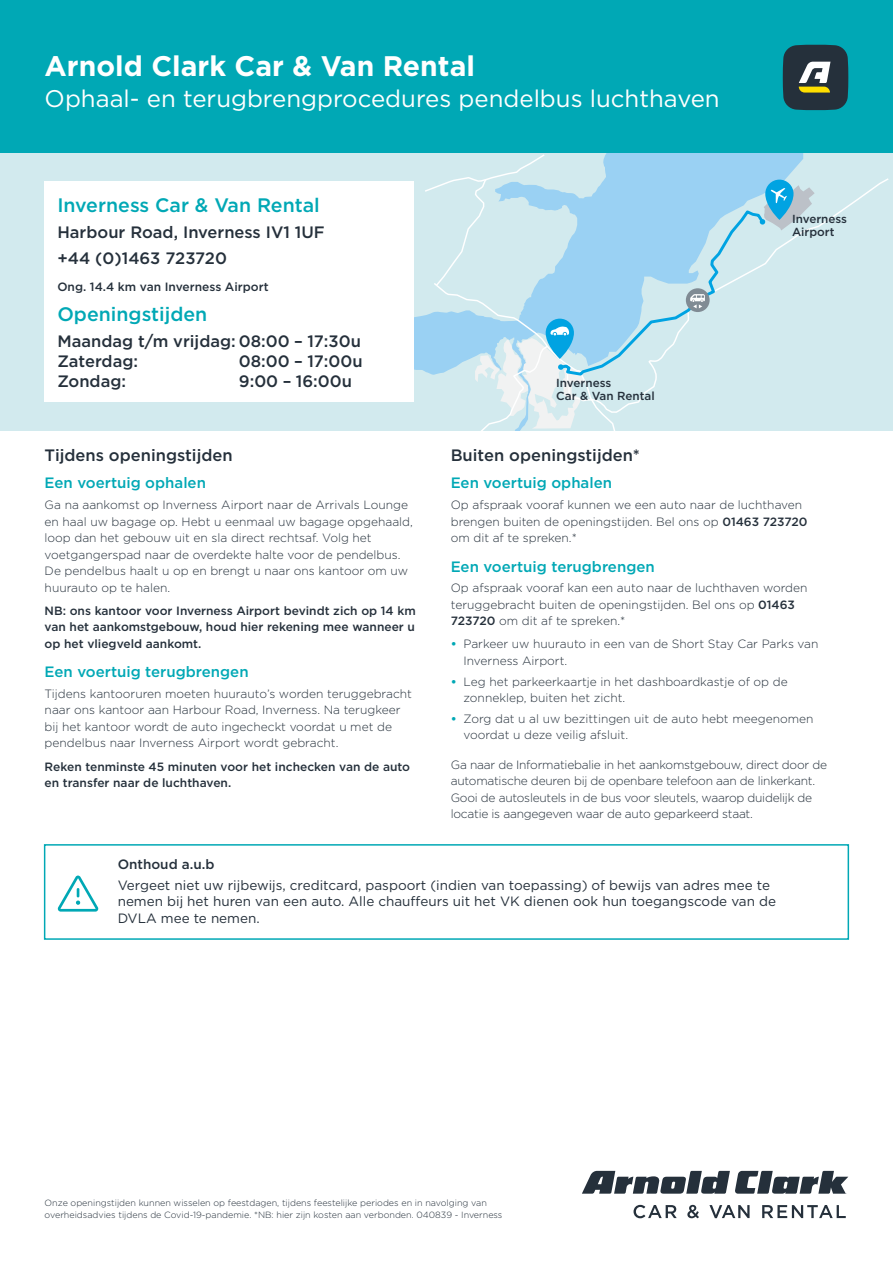
<style>
.page{position:relative;width:893px;height:1263px;background:#fff}
.page>*{position:absolute;margin:0;border:0;box-sizing:border-box;transform-origin:0 0}
.t1{font:700 28.35px "Gotham";color:#fff}
.t2{font:24px "Gotham";color:#fff}
.t3{font:500 19.5px "Gotham";color:#00a8b5}
.t4{font:500 16.5px/26.2px "Gotham";color:#25303b}
.t5{font:500 15px "Gotham";color:#00a8b5}
.t6{font:13.5px/16.5px "Gotham";color:#25303b}
.t7{font:500 13.5px "Gotham";color:#25303b}
.t8{font:300 12px/16.5px "Gotham";color:#25303b}
.t9{font:500 12px/16.5px "Gotham";color:#25303b;text-align:justify}
.t10{font:300 12px/16.5px "Gotham";letter-spacing:-.02em;color:#25303b}
.t11{font:500 11.7px/13.2px "Gotham";color:#25303b}
.t12{font:300 9px/12px "Gotham";color:#25303b}
.s1{font-weight:500}
.s2{font-weight:700;color:#00a8b5}
</style>
<div class="page">
<svg style="left:633px;top:1205px;width:44px;height:13px"></svg>
<svg style="left:687px;top:1205px;width:12px;height:13px"></svg>
<svg style="left:709px;top:1205px;width:41px;height:13px"></svg>
<svg style="left:762px;top:1205px;width:84px;height:13px"></svg>
<svg style="left:582px;top:1171px;width:266px;height:23px"></svg>
<div style="left:0;top:0;width:893px;height:153px;background:#00a8b5"></div>
<svg style="left:783px;top:45px;width:65px;height:65px;background:#405050"></svg>
<div style="left:0;top:153px;width:893px;height:277px;background:#d2eaee"></div>
<svg style="left:423px;top:153px;width:466px;height:277px"></svg>
<div style="left:45px;top:181px;width:369px;height:221px;background:#fff"></div>
<div style="left:44px;top:844px;width:805px;height:96px;border:2px solid #00a8b5"></div>
<svg style="left:58px;top:875px;width:40px;height:36px"></svg>
<h1 class="t1" style="left:45px;top:47px;width:432px">Arnold Clark Car &amp; Van Rental</h1>
<h2 class="t2" style="left:45px;top:83px;width:676px">Ophaal- en terugbrengprocedures pendelbus luchthaven</h2>
<h3 class="t3" style="left:57px;top:192px;width:264px">Inverness Car &amp; Van Rental</h3>
<h3 class="t4" style="left:57px;top:219px;width:269px">Harbour Road, Inverness IV1 1UF +44 (0)1463 723720</h3>
<p class="t9" style="left:57px;top:278px;width:213px">Ong. 14.4 km van Inverness Airport</p>
<h3 class="t3" style="left:57px;top:301px;width:151px">Openingstijden</h3>
<h3 class="t4" style="left:57px;top:331px;width:305px;line-height:19.8px">Maandag t/m vrijdag: 08:00 – 17:30u<br>Zaterdag:</h3>
<h3 class="t4" style="left:239px;top:348px;width:125px">08:00 – 17:00u</h3>
<h3 class="t4" style="left:57px;top:368px;width:70px">Zondag:</h3>
<h3 class="t4" style="left:239px;top:368px;width:114px">9:00 – 16:00u</h3>
<p class="t11" style="left:556px;top:376px;width:100px">Inverness<br>Car &amp; Van Rental</p>
<p class="t11" style="left:792px;top:212px;width:57px">Inverness<br>Airport</p>
<h3 class="t4" style="left:45px;top:441px;width:190px">Tijdens openingstijden</h3>
<p class="t5" style="left:45px;top:473px;width:163px">Een voertuig ophalen</p>
<p class="t8" style="left:45px;top:496px;width:370px">Ga na aankomst op Inverness Airport naar de Arrivals Lounge en haal uw bagage op. Hebt u eenmaal uw bagage opgehaald, loop dan het gebouw uit en sla direct rechtsaf. Volg het voetgangerspad naar de overdekte halte voor de pendelbus.<br>De pendelbus haalt u op en brengt u naar ons kantoor om uw huurauto op te halen.</p>
<p class="t9" style="left:45px;top:602px;width:373px">NB: ons kantoor voor Inverness Airport bevindt zich op 14 km van het aankomstgebouw, houd hier rekening mee wanneer u op het vliegveld aankomt.</p>
<p class="t5" style="left:45px;top:662px;width:205px">Een voertuig terugbrengen</p>
<p class="t8" style="left:45px;top:685px;width:369px">Tijdens kantooruren moeten huurauto’s worden teruggebracht naar ons kantoor aan Harbour Road, Inverness. Na terugkeer bij het kantoor wordt de auto ingecheckt voordat u met de pendelbus naar Inverness Airport wordt gebracht.</p>
<p class="t9" style="left:45px;top:758px;width:367px">Reken tenminste 45 minuten voor het inchecken van de auto en transfer naar de luchthaven.</p>
<h3 class="t4" style="left:451px;top:441px;width:191px">Buiten openingstijden*</h3>
<p class="t5" style="left:451px;top:473px;width:163px">Een voertuig ophalen</p>
<p class="t8" style="left:451px;top:496px;width:358px">Op afspraak vooraf kunnen we een auto naar de luchthaven brengen buiten de openingstijden. Bel ons op <span class="s1">01463 723720 </span>om dit af te spreken.*</p>
<p class="t5" style="left:451px;top:556px;width:205px">Een voertuig terugbrengen</p>
<p class="t8" style="left:451px;top:580px;width:358px">Op afspraak vooraf kan een auto naar de luchthaven worden teruggebracht buiten de openingstijden. Bel ons op <span class="s1">01463<br>723720</span> om dit af te spreken.*</p>
<p class="t8" style="left:463px;top:635px;width:356px;text-indent:-13px"><span class="s2">•</span> Parkeer uw huurauto in een van de Short Stay Car Parks van<br>Inverness Airport.</p>
<p class="t8" style="left:463px;top:673px;width:326px;text-indent:-13px"><span class="s2">•</span> Leg het parkeerkaartje in het dashboardkastje of op de zonneklep, buiten het zicht.</p>
<p class="t8" style="left:463px;top:710px;width:352px;text-indent:-13px"><span class="s2">•</span> Zorg dat u al uw bezittingen uit de auto hebt meegenomen voordat u deze veilig afsluit.</p>
<p class="t10" style="left:451px;top:756px;width:378px">Ga naar de Informatiebalie in het aankomstgebouw, direct door de automatische deuren bij de openbare telefoon aan de linkerkant.<br>Gooi de autosleutels in de bus voor sleutels, waarop duidelijk de locatie is aangegeven waar de auto geparkeerd staat.</p>
<p class="t7" style="left:118px;top:855px;width:98px">Onthoud a.u.b</p>
<p class="t6" style="left:118px;top:877px;width:660px">Vergeet niet uw rijbewijs, creditcard, paspoort (indien van toepassing) of bewijs van adres mee te nemen bij het huren van een auto. Alle chauffeurs uit het VK dienen ook hun toegangscode van de<br>DVLA mee te nemen.</p>
<p class="t12" style="left:45px;top:1197px;width:459px">Onze openingstijden kunnen wisselen op feestdagen, tijdens feestelijke periodes en in navolging van overheidsadvies tijdens de Covid-19-pandemie. *NB: hier zijn kosten aan verbonden. 040839 - Inverness</p>
</div>
